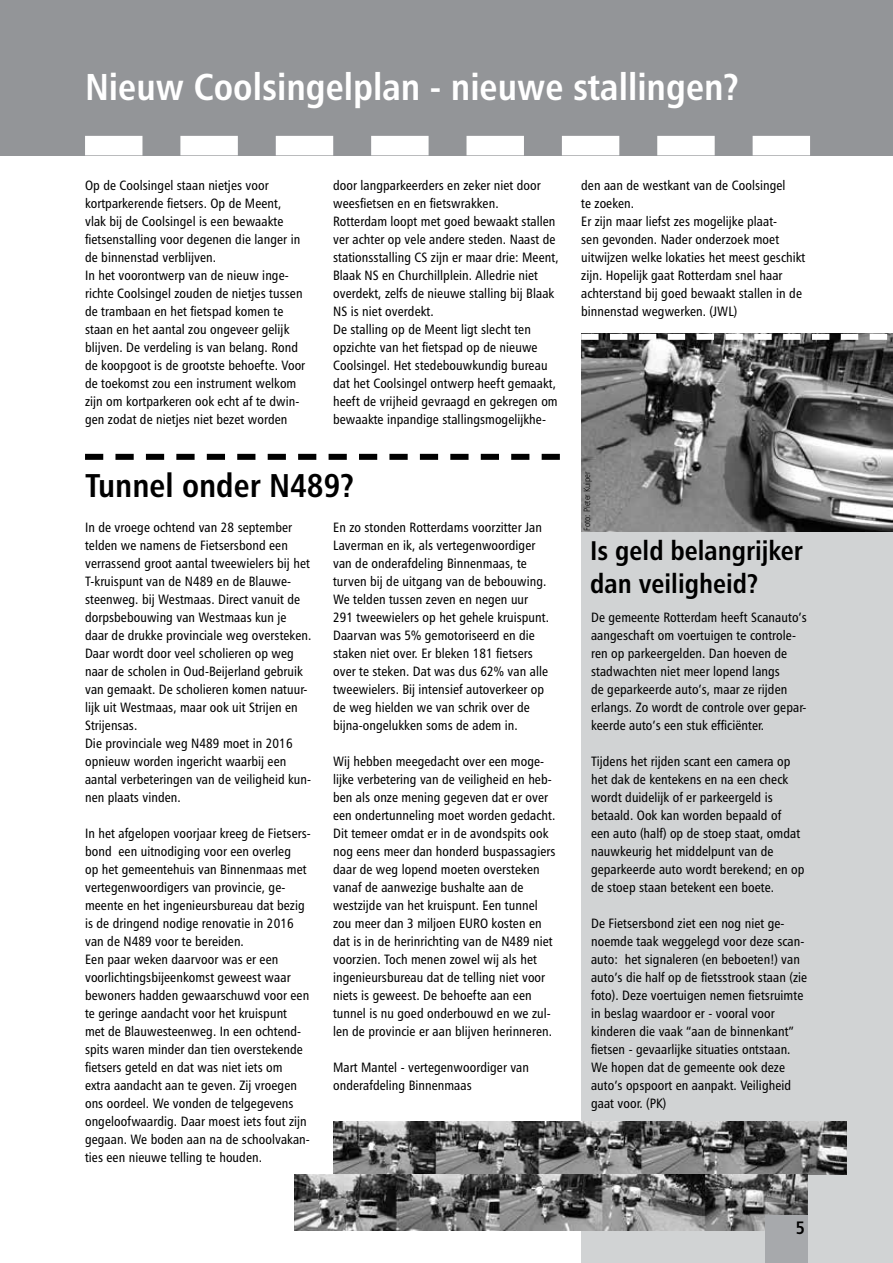
<style>
.page{position:relative;width:893px;height:1263px;background:#fff}
.page>*{position:absolute;margin:0;border:0;box-sizing:border-box;transform-origin:0 0}
.t1{font:37.5px "Humanist 777 BT Bold Condensed B";color:#fff}
.t2{font:33px "Humanist 777 BT Bold Condensed B";color:#000}
.t3{font:27px/33px "Humanist 777 BT Bold Condensed B";color:#000}
.t4{font:18px "Humanist 777 BT Bold Condensed B";color:#000}
.t5{font:13.5px/18px "Humanist 777 BT Roman Condensed B";letter-spacing:.005em;color:#000}
.t6{font:9px "Humanist 777 BT Light Condensed B";color:#000}
</style>
<div class="page">
<div style="left:581px;top:370px;width:312px;height:893px;background:#d1d3d4"></div>
<div style="left:0;top:0;width:893px;height:155px;background:#939598"></div>
<svg style="left:85px;top:136px;width:725px;height:19px"></svg>
<img style="left:581px;top:340px;width:312px;height:192px">
<svg style="left:85px;top:454px;width:475px;height:6px"></svg>
<svg style="left:581px;top:334px;width:312px;height:6px"></svg>
<img style="left:333px;top:1121px;width:513px;height:54px">
<img style="left:294px;top:1175px;width:514px;height:55px">
<div style="left:765px;top:1216px;width:43px;height:47px;background:#a7a9ac"></div>
<h1 class="t1" style="left:85px;top:63px;width:656px">Nieuw Coolsingelplan - nieuwe stallingen?</h1>
<p class="t5" style="left:85px;top:176px;width:222px">Op de Coolsingel staan nietjes voor kortparkerende fietsers. Op de Meent, vlak bij de Coolsingel is een bewaakte fietsenstalling voor degenen die langer in de binnenstad verblijven.<br>In het voorontwerp van de nieuw inge&shy;richte Coolsingel zouden de nietjes tussen de trambaan en het fietspad komen te staan en het aantal zou ongeveer gelijk blijven. De verdeling is van belang. Rond de koopgoot is de grootste behoefte. Voor de toekomst zou een instrument welkom zijn om kortparkeren ook echt af te dwin&shy;gen zodat de nietjes niet bezet worden</p>
<p class="t5" style="left:333px;top:176px;width:227px">door langparkeerders en zeker niet door weesfietsen en en fietswrakken.<br>Rotterdam loopt met goed bewaakt stallen ver achter op vele andere steden. Naast de stationsstalling CS zijn er maar drie: Meent, Blaak NS en Churchillplein. Alledrie niet overdekt, zelfs de nieuwe stalling bij Blaak NS is niet overdekt.<br>De stalling op de Meent ligt slecht ten opzichte van het fietspad op de nieuwe Coolsingel. Het stedebouwkundig bureau dat het Coolsingel ontwerp heeft gemaakt, heeft de vrijheid gevraagd en gekregen om bewaakte inpandige stallingsmogelijkhe-</p>
<p class="t5" style="left:581px;top:176px;width:226px">den aan de westkant van de Coolsingel<br>te zoeken.<br>Er zijn maar liefst zes mogelijke plaat-<br>sen gevonden. Nader onderzoek moet uitwijzen welke lokaties het meest geschikt zijn. Hopelijk gaat Rotterdam snel haar achterstand bij goed bewaakt stallen in de binnenstad wegwerken. (JWL)</p>
<h2 class="t2" style="left:85px;top:464px;width:271px">Tunnel onder N489?</h2>
<p class="t6" style="left:582px;top:530px;width:60px;rotate:-90deg">Foto: Pieter Kuiper</p>
<p class="t5" style="left:333px;top:518px;width:217px">En zo stonden Rotterdams voorzitter Jan Laverman en ik, als vertegenwoordiger van de onderafdeling Binnenmaas, te turven bij de uitgang van de bebouwing.<br>We telden tussen zeven en negen uur 291 tweewielers op het gehele kruispunt.<br>Daarvan was 5% gemotoriseerd en die staken niet over. Er bleken 181 fietsers over te steken. Dat was dus 62% van alle tweewielers. Bij intensief autoverkeer op de weg hielden we van schrik over de bijna-ongelukken soms de adem in.</p>
<p class="t5" style="left:333px;top:752px;width:224px">Wij hebben meegedacht over een moge&shy;lijke verbetering van de veiligheid en heb&shy;ben als onze mening gegeven dat er over een ondertunneling moet worden gedacht.<br>Dit temeer omdat er in de avondspits ook nog eens meer dan honderd buspassagiers daar de weg lopend moeten oversteken vanaf de aanwezige bushalte aan de westzijde van het kruispunt. Een tunnel zou meer dan 3 miljoen EURO kosten en dat is in de herinrichting van de N489 niet voorzien. Toch menen zowel wij als het ingenieursbureau dat de telling niet voor niets is geweest. De behoefte aan een tunnel is nu goed onderbouwd en we zul&shy;len de provincie er aan blijven herinneren.</p>
<p class="t5" style="left:333px;top:1058px;width:198px">Mart Mantel - vertegenwoordiger van onderafdeling Binnenmaas</p>
<p class="t5" style="left:85px;top:518px;width:228px">In de vroege ochtend van 28 september telden we namens de Fietsersbond een verrassend groot aantal tweewielers bij het T-kruispunt van de N489 en de Blauwe&shy;steenweg. bij Westmaas. Direct vanuit de dorpsbebouwing van Westmaas kun je daar de drukke provinciale weg oversteken.<br>Daar wordt door veel scholieren op weg naar de scholen in Oud-Beijerland gebruik van gemaakt. De scholieren komen natuur&shy;lijk uit Westmaas, maar ook uit Strijen en Strijensas.<br>Die provinciale weg N489 moet in 2016 opnieuw worden ingericht waarbij een aantal verbeteringen van de veiligheid kun&shy;nen plaats vinden.</p>
<p class="t5" style="left:85px;top:824px;width:227px">In het afgelopen voorjaar kreeg de Fietsers&shy;bond een uitnodiging voor een overleg<br>op het gemeentehuis van Binnenmaas met vertegenwoordigers van provincie, ge&shy;meente en het ingenieursbureau dat bezig is de dringend nodige renovatie in 2016 van de N489 voor te bereiden.<br>Een paar weken daarvoor was er een voorlichtingsbijeenkomst geweest waar bewoners hadden gewaarschuwd voor een te geringe aandacht voor het kruispunt<br>met de Blauwesteenweg. In een ochtend&shy;spits waren minder dan tien overstekende fietsers geteld en dat was niet iets om extra aandacht aan te geven. Zij vroegen ons oordeel. We vonden de telgegevens ongeloofwaardig. Daar moest iets fout zijn gegaan. We boden aan na de schoolvakan&shy;ties een nieuwe telling te houden.</p>
<h3 class="t3" style="left:590px;top:534px;width:214px">Is geld belangrijker dan veiligheid?</h3>
<p class="t5" style="left:591px;top:608px;width:217px">De gemeente Rotterdam heeft Scanauto’s aangeschaft om voertuigen te controle&shy;ren op parkeergelden. Dan hoeven de stadwachten niet meer lopend langs<br>de geparkeerde auto’s, maar ze rijden erlangs. Zo wordt de controle over gepar&shy;keerde auto’s een stuk efficiënter.</p>
<p class="t5" style="left:591px;top:752px;width:215px">Tijdens het rijden scant een camera op het dak de kentekens en na een check wordt duidelijk of er parkeergeld is betaald. Ook kan worden bepaald of<br>een auto (half) op de stoep staat, omdat nauwkeurig het middelpunt van de geparkeerde auto wordt berekend; en op de stoep staan betekent een boete.</p>
<p class="t5" style="left:591px;top:914px;width:218px">De Fietsersbond ziet een nog niet ge&shy;noemde taak weggelegd voor deze scan&shy;auto: het signaleren (en beboeten!) van auto’s die half op de fietsstrook staan (zie foto). Deze voertuigen nemen fietsruimte in beslag waardoor er - vooral voor kinderen die vaak “aan de binnenkant” fietsen - gevaarlijke situaties ontstaan.<br>We hopen dat de gemeente ook deze auto’s opspoort en aanpakt. Veiligheid gaat voor. (PK)</p>
<h3 class="t4" style="left:796px;top:1216px;width:11px">5</h3>
</div>
